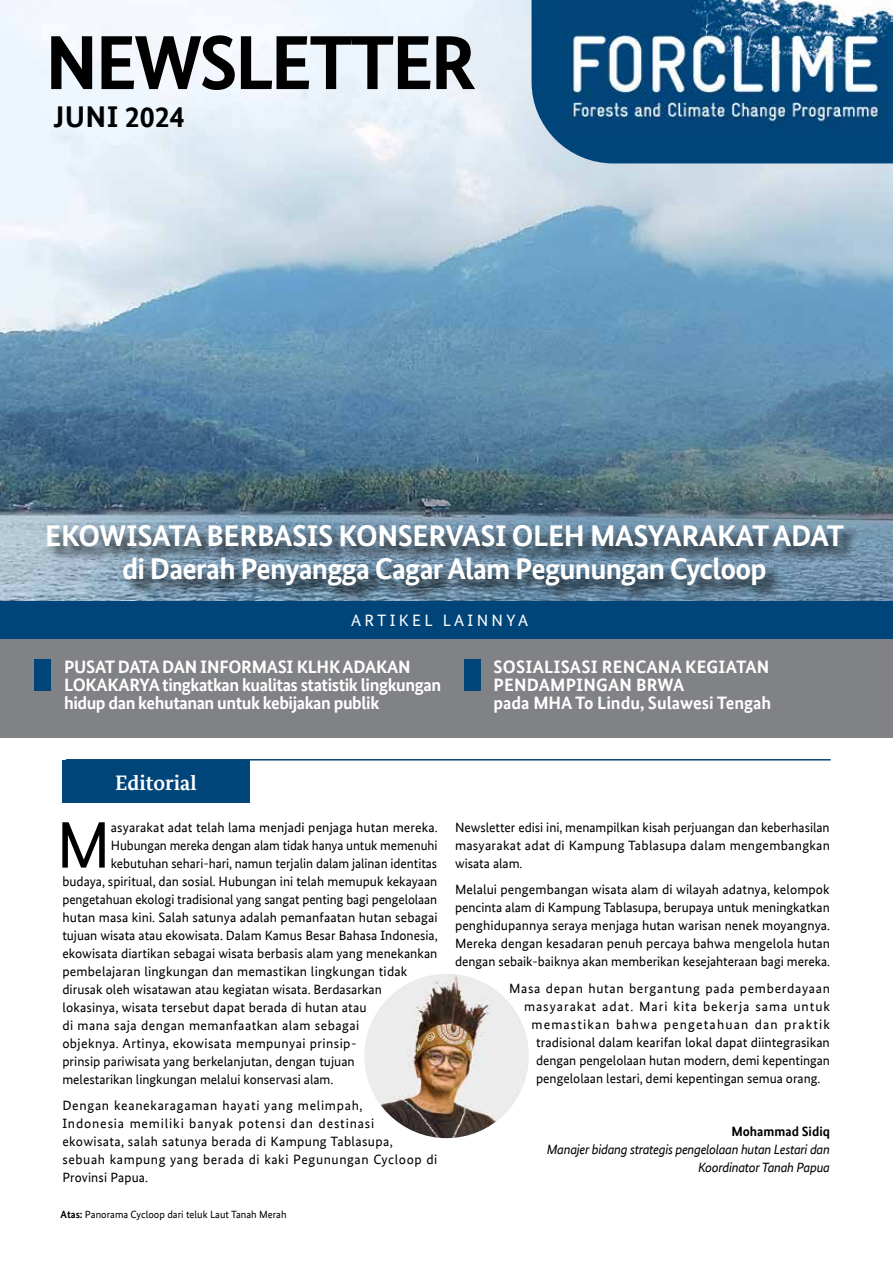
<style>
.page{position:relative;width:893px;height:1263px;background:#fff}
.page>*{position:absolute;margin:0;border:0;box-sizing:border-box;transform-origin:0 0}
.t1{font:700 76.5px "Bundes Sans Office";letter-spacing:-.04em;color:#000}
.t2{font:65.7px "Bundes Sans Office";color:#000}
.t3{font:700 30px/33px "Bundes Sans Office";letter-spacing:-.025em;color:#fff;text-align:center}
.t4{font:700 30px "Bundes Sans Office";letter-spacing:.005em;color:#000}
.t5{font:700 21px "Bundes Serif Office T";color:#fff}
.t6{font:700 18px/18px "Bundes Sans Office";letter-spacing:-.02em;color:#fff}
.t7{font:700 18px/18px "Bundes Sans Office";letter-spacing:.005em;color:#fff}
.t8{font:16.5px "Bundes Sans Office";letter-spacing:.2em;color:#fff}
.t9{font:13.5px/18px "Bundes Sans Office";letter-spacing:.005em;color:#000;text-align:justify}
.t10{font:13.5px/18px "Bundes Sans Office";letter-spacing:.04em;color:#000}
.t11{font:13.5px "Bundes Sans Office";letter-spacing:.03em;color:#000}
.t12{font:italic 13.5px/18px "Bundes Sans Office";letter-spacing:-.025em;color:#000;text-align:right}
.t13{font:13.5px "Bundes Sans Office";letter-spacing:.05em;color:#000}
.t14{font:13.5px "Bundes Sans Office";letter-spacing:.07em;color:#000}
.t15{font:13.5px "Bundes Sans Office";letter-spacing:.08em;color:#000}
.t16{font:700 13.5px "Bundes Sans Office";color:#000}
.t17{font:10.5px "Bundes Sans Office";color:#000}
.s1{font-weight:700}
</style>
<div class="page">
<img style="left:0;top:0;width:893px;height:601px">
<div style="left:0;top:639px;width:893px;height:99px;background:#808285"></div>
<div style="left:0;top:601px;width:893px;height:37px;background:#004579"></div>
<div style="left:62px;top:760px;width:187px;height:43px;background:#004579"></div>
<hr style="left:66px;top:759px;width:765px;height:1px;background:#004579">
<div style="left:35px;top:659px;width:16px;height:32px;background:#004579"></div>
<div style="left:464px;top:659px;width:17px;height:32px;background:#004579"></div>
<div style="left:48px;top:526px;width:813px;height:77px;background:#000;opacity:.75"></div>
<img style="left:364px;top:974px;width:165px;height:164px;border-radius:82px">
<svg style="left:531px;top:0;width:362px;height:163px;background:#195786"></svg>
<div style="left:561px;top:0;width:332px;height:136px;background:#004579"></div>
<img style="left:563px;top:0;width:330px;height:127px">
<h1 class="t1" style="left:45px;top:18px;width:433px">NEWSLETTER</h1>
<h3 class="t4" style="left:53px;top:100px;width:133px">JUNI 2024</h3>
<h3 class="t3" style="left:45px;top:519px;width:800px">EKOWISATA BERBASIS KONSERVASI OLEH MASYARAKAT ADAT di Daerah Penyangga Cagar Alam Pegunungan Cycloop</h3>
<p class="t8" style="left:351px;top:611px;width:178px">ARTIKEL LAINNYA</p>
<h3 class="t6" style="left:64px;top:658px;width:379px">PUSAT DATA DAN INFORMASI KLHK ADAKAN<br>LOKAKARYA tingkatkan kualitas statistik lingkungan hidup dan kehutanan untuk kebijakan publik</h3>
<h3 class="t7" style="left:493px;top:658px;width:279px">SOSIALISASI RENCANA KEGIATAN<br>PENDAMPINGAN BRWA<br>pada MHA To Lindu, Sulawesi Tengah</h3>
<h3 class="t5" style="left:115px;top:770px;width:83px">Editorial</h3>
<h2 class="t2" style="left:56px;top:808px;width:56px">M</h2>
<p class="t9" style="left:111px;top:818px;width:329px">asyarakat adat telah lama menjadi penjaga hutan mereka.</p>
<p class="t9" style="left:111px;top:836px;width:328px">Hubungan mereka dengan alam tidak hanya untuk memenuhi</p>
<p class="t9" style="left:111px;top:854px;width:328px">kebutuhan sehari-hari, namun terjalin dalam jalinan identitas</p>
<p class="t9" style="left:62px;top:872px;width:377px">budaya, spiritual, dan sosial. Hubungan ini telah memupuk kekayaan</p>
<p class="t9" style="left:62px;top:890px;width:376px">pengetahuan ekologi tradisional yang sangat penting bagi pengelolaan</p>
<p class="t9" style="left:62px;top:908px;width:377px">hutan masa kini. Salah satunya adalah pemanfaatan hutan sebagai</p>
<p class="t9" style="left:62px;top:926px;width:377px">tujuan wisata atau ekowisata. Dalam Kamus Besar Bahasa Indonesia,</p>
<p class="t9" style="left:62px;top:944px;width:377px">ekowisata diartikan sebagai wisata berbasis alam yang menekankan</p>
<p class="t9" style="left:62px;top:962px;width:347px">pembelajaran lingkungan dan memastikan lingkungan tidak</p>
<p class="t9" style="left:62px;top:980px;width:321px">dirusak oleh wisatawan atau kegiatan wisata. Berdasarkan</p>
<p class="t9" style="left:62px;top:998px;width:306px">lokasinya, wisata tersebut dapat berada di hutan atau</p>
<p class="t11" style="left:62px;top:1017px;width:298px">di mana saja dengan memanfaatkan alam sebagai</p>
<p class="t11" style="left:62px;top:1035px;width:296px">objeknya. Artinya, ekowisata mempunyai prinsip-</p>
<p class="t9" style="left:62px;top:1052px;width:294px">prinsip pariwisata yang berkelanjutan, dengan tujuan</p>
<p class="t9" style="left:62px;top:1070px;width:273px">melestarikan lingkungan melalui konservasi alam.</p>
<p class="t10" style="left:62px;top:1096px;width:377px">Dengan keanekaragaman hayati yang melimpah,<br>Indonesia memiliki banyak potensi dan destinasi ekowisata, salah satunya berada di Kampung Tablasupa, sebuah kampung yang berada di kaki Pegunungan Cycloop di Provinsi Papua.</p>
<p class="t17" style="left:61px;top:1208px;width:227px"><span class="s1">Atas:</span> Panorama Cycloop dari teluk Laut Tanah Merah</p>
<p class="t9" style="left:455px;top:818px;width:377px">Newsletter edisi ini, menampilkan kisah perjuangan dan keberhasilan masyarakat adat di Kampung Tablasupa dalam mengembangkan wisata alam.</p>
<p class="t9" style="left:455px;top:880px;width:377px">Melalui pengembangan wisata alam di wilayah adatnya, kelompok pencinta alam di Kampung Tablasupa, berupaya untuk meningkatkan penghidupannya seraya menjaga hutan warisan nenek moyangnya.<br>Mereka dengan kesadaran penuh percaya bahwa mengelola hutan dengan sebaik-baiknya akan memberikan kesejahteraan bagi mereka.</p>
<p class="t13" style="left:509px;top:980px;width:323px">Masa depan hutan bergantung pada pemberdayaan</p>
<p class="t14" style="left:524px;top:998px;width:308px">masyarakat adat. Mari kita bekerja sama untuk</p>
<p class="t15" style="left:531px;top:1016px;width:300px">memastikan bahwa pengetahuan dan praktik</p>
<p class="t9" style="left:536px;top:1033px;width:295px">tradisional dalam kearifan lokal dapat diintegrasikan</p>
<p class="t9" style="left:536px;top:1051px;width:296px">dengan pengelolaan hutan modern, demi kepentingan</p>
<p class="t9" style="left:536px;top:1069px;width:286px">pengelolaan lestari, demi kepentingan semua orang.</p>
<p class="t16" style="left:731px;top:1123px;width:100px">Mohammad Sidiq</p>
<p class="t12" style="left:547px;top:1140px;width:285px">Manajer bidang strategis pengelolaan hutan Lestari dan<br>Koordinator Tanah Papua</p>
</div>
